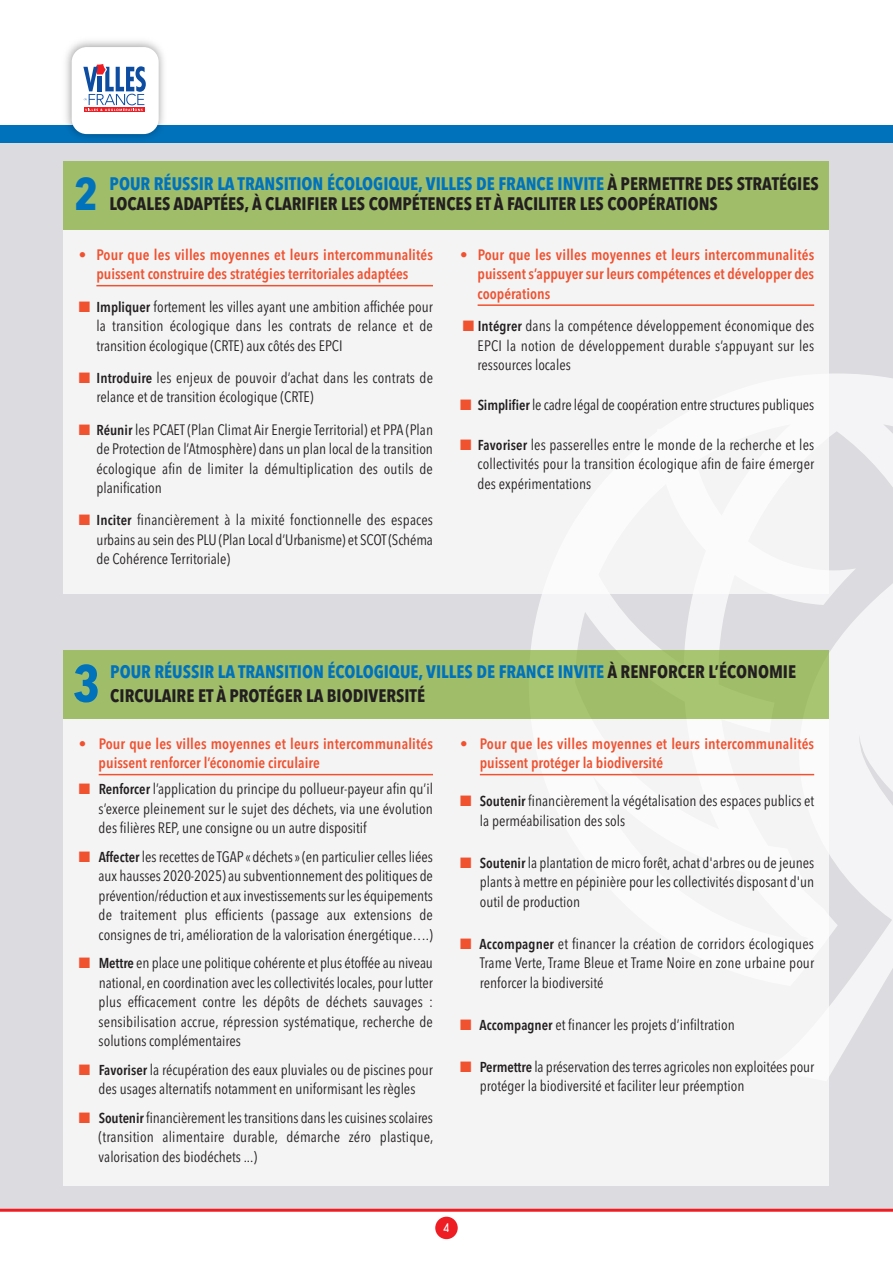
<style>
.page{position:relative;width:893px;height:1263px;background:#fff}
.page>*{position:absolute;margin:0;border:0;box-sizing:border-box;transform-origin:0 0}
.t1{font:700 51.9px "Avenir Next Condensed";color:#0072bc}
.t2{font:700 45.45px "Avenir Next Condensed";color:#0072bc}
.t3{font:700 18px/19.5px "Avenir Next Condensed";color:#231f20}
.t4{font:15px/19.5px "Avenir Next Condensed";color:#231f20;text-align:justify}
.t5{font:600 15px/19.5px "Avenir Next Condensed";color:#f0512f}
.t6{font:13.5px "Duepuntozero";color:#fff}
.s1{color:#0072bc}
.s2{color:#f0512f}
.s3{font-weight:600;font-size:14.25px}
</style>
<div class="page">
<div style="left:0;top:126px;width:893px;height:1085px;background:#dcdce0"></div>
<svg style="left:529px;top:373px;width:364px;height:703px;fill:#f4f4f6"></svg>
<div style="left:0;top:126px;width:893px;height:17px;background:#0072bc"></div>
<hr style="left:0;top:1209px;width:893px;height:3px;background:#ee1d23">
<img style="left:59px;top:41px;width:113px;height:97px">
<div style="left:72px;top:47px;width:87px;height:87px;background:#fff;border-radius:15px"></div>
<hr style="left:84px;top:108px;width:60px;height:4px;background:#ee1d23">
<svg style="left:83px;top:64px;width:63px;height:47px"></svg>
<div style="left:64px;top:230px;width:765px;height:364px;background:#f4f4f5"></div>
<hr style="left:96px;top:285px;width:337px;height:1px;background:#f0512f">
<hr style="left:478px;top:304px;width:336px;height:2px;background:#f0512f">
<div style="left:64px;top:719px;width:765px;height:467px;background:#f4f4f5"></div>
<hr style="left:99px;top:774px;width:334px;height:1px;background:#f0512f">
<hr style="left:480px;top:774px;width:334px;height:1px;background:#f0512f">
<div style="left:64px;top:162px;width:765px;height:68px;background:#a0be6a"></div>
<div style="left:64px;top:651px;width:765px;height:68px;background:#a0be6a"></div>
<div style="left:435px;top:1217px;width:23px;height:22px;background:#ee1d23;border-radius:50%"></div>
<h2 class="t2" style="left:74px;top:166px;width:25px">2</h2>
<p class="t3" style="left:110px;top:174px;width:711px"><span class="s1">POUR RÉUSSIR LA TRANSITION ÉCOLOGIQUE, VILLES DE FRANCE INVITE</span> À PERMETTRE DES STRATÉGIES<br>LOCALES ADAPTÉES, À CLARIFIER LES COMPÉTENCES ET À FACILITER LES COOPÉRATIONS</p>
<p class="t5" style="left:79px;top:244px;width:356px;text-align:center">• Pour que les villes moyennes et leurs intercommunalités puissent construire des stratégies territoriales adaptées</p>
<p class="t4" style="left:96px;top:296px;width:338px;text-indent:-18px"><span class="s2">■</span> <span class="s3">Impliquer</span> fortement les villes ayant une ambition affichée pour la transition écologique dans les contrats de relance et de transition écologique (CRTE) aux côtés des EPCI</p>
<p class="t4" style="left:96px;top:367px;width:338px;text-indent:-18px"><span class="s2">■</span> <span class="s3">Introduire</span> les enjeux de pouvoir d’achat dans les contrats de relance et de transition écologique (CRTE)</p>
<p class="t4" style="left:96px;top:419px;width:338px;text-indent:-18px"><span class="s2">■</span> <span class="s3">Réunir</span> les PCAET (Plan Climat Air Energie Territorial) et PPA (Plan de Protection de l’Atmosphère) dans un plan local de la transition écologique afin de limiter la démultiplication des outils de planification</p>
<p class="t4" style="left:96px;top:510px;width:338px;text-indent:-18px"><span class="s2">■</span> <span class="s3">Inciter</span> financièrement à la mixité fonctionnelle des espaces urbains au sein des PLU (Plan Local d’Urbanisme) et SCOT(Schéma de Cohérence Territoriale)</p>
<p class="t5" style="left:478px;top:244px;width:338px;text-align:justify;text-indent:-18px">• Pour que les villes moyennes et leurs intercommunalités puissent s’appuyer sur leurs compétences et développer des coopérations</p>
<p class="t4" style="left:478px;top:315px;width:338px;text-indent:-15px"><span class="s2">■</span> <span class="s3">Intégrer</span> dans la compétence développement économique des EPCI la notion de développement durable s’appuyant sur les ressources locales</p>
<p class="t4" style="left:460px;top:394px;width:356px"><span class="s2">■</span> <span class="s3">Simplifier</span> le cadre légal de coopération entre structures publiques</p>
<p class="t4" style="left:478px;top:434px;width:338px;text-indent:-18px"><span class="s2">■</span> <span class="s3">Favoriser</span> les passerelles entre le monde de la recherche et les collectivités pour la transition écologique afin de faire émerger des expérimentations</p>
<h1 class="t1" style="left:73px;top:652px;width:29px">3</h1>
<p class="t3" style="left:110px;top:659px;width:687px;line-height:24px"><span class="s1">POUR RÉUSSIR LA TRANSITION ÉCOLOGIQUE, VILLES DE FRANCE INVITE</span> À RENFORCER L’ÉCONOMIE<br>CIRCULAIRE ET À PROTÉGER LA BIODIVERSITÉ</p>
<p class="t5" style="left:99px;top:733px;width:336px;text-indent:-20px">• Pour que les villes moyennes et leurs intercommunalités puissent renforcer l’économie circulaire</p>
<p class="t4" style="left:99px;top:778px;width:336px;text-indent:-20px"><span class="s2">■</span> <span class="s3">Renforcer</span> l’application du principe du pollueur-payeur afin qu’il s’exerce pleinement sur le sujet des déchets, via une évolution des filières REP, une consigne ou un autre dispositif</p>
<p class="t4" style="left:99px;top:846px;width:336px;text-indent:-20px"><span class="s2">■</span> <span class="s3">Affecter</span> les recettes de TGAP « déchets»(en particulier celles liées aux hausses 2020-2025) au subventionnement des politiques de prévention/réduction et aux investissements sur les équipements de traitement plus efficients (passage aux extensions de consignes de tri, amélioration de la valorisation énergétique….)</p>
<p class="t4" style="left:99px;top:952px;width:336px;text-indent:-20px"><span class="s2">■</span> <span class="s3">Mettre</span> en place une politique cohérente et plus étoffée au niveau national, en coordination avec les collectivités locales, pour lutter plus efficacement contre les dépôts de déchets sauvages : sensibilisation accrue, répression systématique, recherche de solutions complémentaires</p>
<p class="t4" style="left:79px;top:1059px;width:356px;text-align:center"><span class="s2">■</span> <span class="s3">Favoriser</span> la récupération des eaux pluviales ou de piscines pour des usages alternatifs notamment en uniformisant les règles</p>
<p class="t4" style="left:99px;top:1107px;width:336px;text-indent:-20px"><span class="s2">■</span> <span class="s3">Soutenir</span> financièrement les transitions dans les cuisines scolaires (transition alimentaire durable, démarche zéro plastique, valorisation des biodéchets ...)</p>
<p class="t5" style="left:480px;top:733px;width:336px;text-indent:-20px">• Pour que les villes moyennes et leurs intercommunalités puissent protéger la biodiversité</p>
<p class="t4" style="left:480px;top:790px;width:336px;text-indent:-20px"><span class="s2">■</span> <span class="s3">Soutenir</span> financièrement la végétalisation des espaces publics et la perméabilisation des sols</p>
<p class="t4" style="left:480px;top:852px;width:336px;text-indent:-20px"><span class="s2">■</span> <span class="s3">Soutenir</span> la plantation de micro forêt, achat d'arbres ou de jeunes plants à mettre en pépinière pour les collectivités disposant d'un outil de production</p>
<p class="t4" style="left:480px;top:933px;width:336px;text-indent:-20px"><span class="s2">■</span> <span class="s3">Accompagner</span> et financer la création de corridors écologiques Trame Verte, Trame Bleue et Trame Noire en zone urbaine pour renforcer la biodiversité</p>
<p class="t4" style="left:460px;top:1014px;width:276px"><span class="s2">■</span> <span class="s3">Accompagner</span> et financer les projets d’infiltration</p>
<p class="t4" style="left:480px;top:1056px;width:336px;text-indent:-20px"><span class="s2">■</span> <span class="s3">Permettre</span> la préservation des terres agricoles non exploitées pour protéger la biodiversité et faciliter leur préemption</p>
<p class="t6" style="left:444px;top:1220px;width:7px">4</p>
</div>
